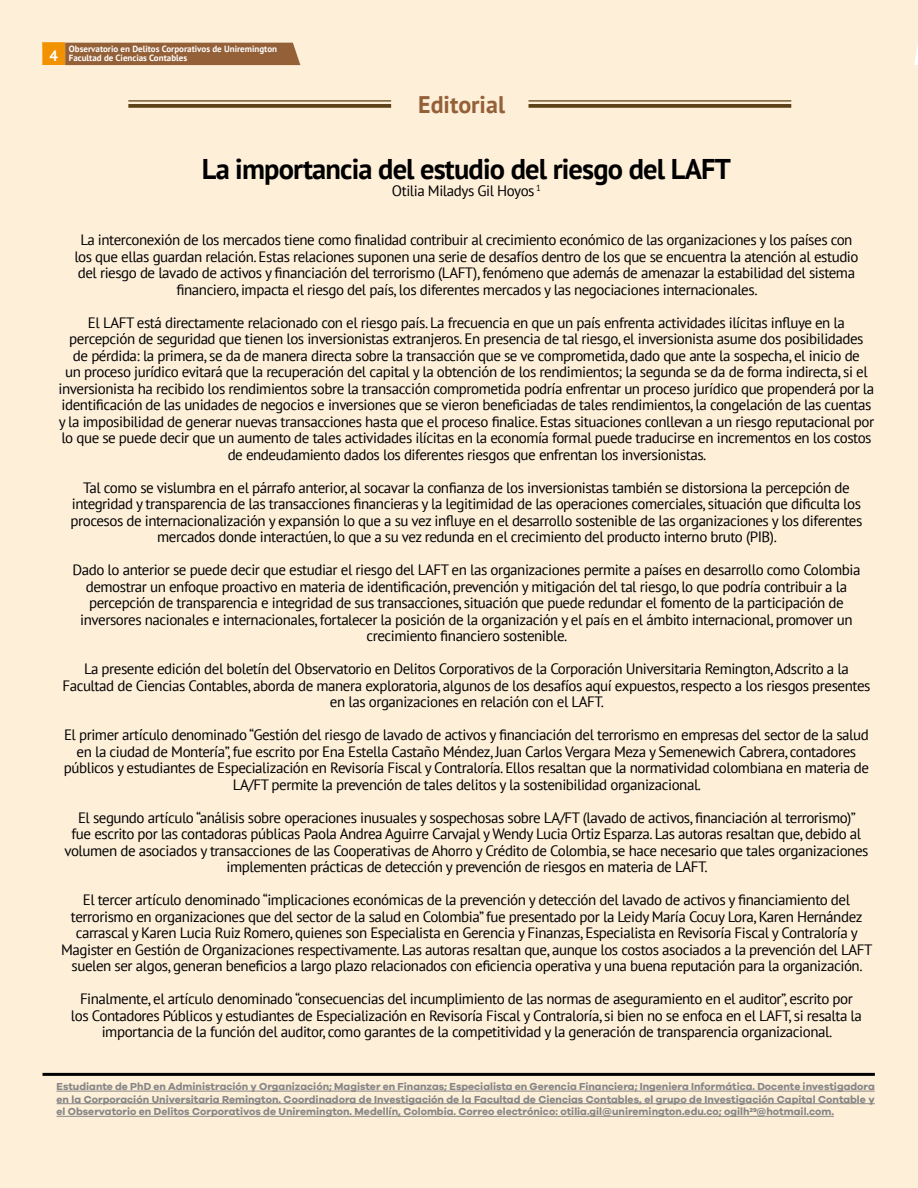
<style>
.page{position:relative;width:918px;height:1188px;background:#fff}
.page>*{position:absolute;margin:0;border:0;box-sizing:border-box;transform-origin:0 0}
.t1{font:700 28.5px "PT Sans";letter-spacing:-.03em;color:#000}
.t2{font:700 24px "PT Sans";color:#946038}
.t3{font:15px/16.5px "PT Sans";letter-spacing:-.03em;color:#000;text-align:center}
.t4{font:700 10.5px/12.6px "Galano Grotesque";color:#878787;text-align:justify}
.t5{font:700 9px/9px "PT Sans";color:#fff}
.s1{font-size:15px}
</style>
<div class="page">
<div style="left:0;top:65px;width:918px;height:1123px;background:#feefd9"></div>
<hr style="left:128px;top:100px;width:263px;height:2px;background:#5c4017">
<svg style="left:128px;top:104px;width:263px;height:4px"></svg>
<hr style="left:529px;top:100px;width:262px;height:2px;background:#5c4017">
<svg style="left:529px;top:104px;width:262px;height:4px"></svg>
<svg style="left:0;top:0;width:918px;height:65px;background:#f4e1c9"></svg>
<hr style="left:57px;top:1091px;width:818px;height:1px;background:#878787">
<hr style="left:57px;top:1103px;width:818px;height:1px;background:#878787">
<hr style="left:57px;top:1116px;width:777px;height:1px;background:#878787">
<hr style="left:43px;top:1073px;width:832px;height:3px;background:#000">
<p class="t5" style="left:50px;top:44px;width:229px;text-indent:19px">Observatorio en Delitos Corporativos de Uniremington<br><span class="s1">4</span> Facultad de Ciencias Contables</p>
<h2 class="t2" style="left:418px;top:89px;width:88px">Editorial</h2>
<h1 class="t1" style="left:202px;top:151px;width:531px">La importancia del estudio del riesgo del LAFT</h1>
<p class="t3" style="left:392px;top:182px;width:151px">Otilia Miladys Gil Hoyos <sup>1</sup></p>
<p class="t3" style="left:74px;top:232px;width:786px">La interconexión de los mercados tiene como finalidad contribuir al crecimiento económico de las organizaciones y los países con los que ellas guardan relación. Estas relaciones suponen una serie de desafíos dentro de los que se encuentra la atención al estudio del riesgo de lavado de activos y financiación del terrorismo (LAFT), fenómeno que además de amenazar la estabilidad del sistema financiero, impacta el riesgo del país, los diferentes mercados y las negociaciones internacionales.</p>
<p class="t3" style="left:59px;top:314px;width:817px">El LAFT está directamente relacionado con el riesgo país. La frecuencia en que un país enfrenta actividades ilícitas influye en la percepción de seguridad que tienen los inversionistas extranjeros. En presencia de tal riesgo, el inversionista asume dos posibilidades<br>de pérdida: la primera, se da de manera directa sobre la transacción que se ve comprometida, dado que ante la sospecha, el inicio de<br>un proceso jurídico evitará que la recuperación del capital y la obtención de los rendimientos; la segunda se da de forma indirecta, si el inversionista ha recibido los rendimientos sobre la transacción comprometida podría enfrentar un proceso jurídico que propenderá por la identificación de las unidades de negocios e inversiones que se vieron beneficiadas de tales rendimientos, la congelación de las cuentas y la imposibilidad de generar nuevas transacciones hasta que el proceso finalice. Estas situaciones conllevan a un riesgo reputacional por lo que se puede decir que un aumento de tales actividades ilícitas en la economía formal puede traducirse en incrementos en los costos de endeudamiento dados los diferentes riesgos que enfrentan los inversionistas.</p>
<p class="t3" style="left:71px;top:479px;width:793px">Tal como se vislumbra en el párrafo anterior, al socavar la confianza de los inversionistas también se distorsiona la percepción de integridad y transparencia de las transacciones financieras y la legitimidad de las operaciones comerciales, situación que dificulta los procesos de internacionalización y expansión lo que a su vez influye en el desarrollo sostenible de las organizaciones y los diferentes mercados donde interactúen, lo que a su vez redunda en el crecimiento del producto interno bruto (PIB).</p>
<p class="t3" style="left:72px;top:562px;width:789px">Dado lo anterior se puede decir que estudiar el riesgo del LAFT en las organizaciones permite a países en desarrollo como Colombia demostrar un enfoque proactivo en materia de identificación, prevención y mitigación del tal riesgo, lo que podría contribuir a la percepción de transparencia e integridad de sus transacciones, situación que puede redundar el fomento de la participación de inversores nacionales e internacionales, fortalecer la posición de la organización y el país en el ámbito internacional, promover un crecimiento financiero sostenible.</p>
<p class="t3" style="left:62px;top:661px;width:810px">La presente edición del boletín del Observatorio en Delitos Corporativos de la Corporación Universitaria Remington, Adscrito a la<br>Facultad de Ciencias Contables, aborda de manera exploratoria, algunos de los desafíos aquí expuestos, respecto a los riesgos presentes en las organizaciones en relación con el LAFT.</p>
<p class="t3" style="left:64px;top:727px;width:807px">El primer artículo denominado “Gestión del riesgo de lavado de activos y financiación del terrorismo en empresas del sector de la salud en la ciudad de Montería”, fue escrito por Ena Estella Castaño Méndez, Juan Carlos Vergara Meza y Semenewich Cabrera, contadores públicos y estudiantes de Especialización en Revisoría Fiscal y Contraloría. Ellos resaltan que la normatividad colombiana en materia de LA/FT permite la prevención de tales delitos y la sostenibilidad organizacional.</p>
<p class="t3" style="left:64px;top:809px;width:806px">El segundo artículo “análisis sobre operaciones inusuales y sospechosas sobre LA/FT (lavado de activos, financiación al terrorismo)”<br>fue escrito por las contadoras públicas Paola Andrea Aguirre Carvajal y Wendy Lucia Ortiz Esparza. Las autoras resaltan que, debido al volumen de asociados y transacciones de las Cooperativas de Ahorro y Crédito de Colombia, se hace necesario que tales organizaciones implementen prácticas de detección y prevención de riesgos en materia de LAFT.</p>
<p class="t3" style="left:61px;top:892px;width:813px">El tercer artículo denominado “implicaciones económicas de la prevención y detección del lavado de activos y financiamiento del terrorismo en organizaciones que del sector de la salud en Colombia” fue presentado por la Leidy María Cocuy Lora, Karen Hernández carrascal y Karen Lucia Ruiz Romero, quienes son Especialista en Gerencia y Finanzas, Especialista en Revisoría Fiscal y Contraloría y Magister en Gestión de Organizaciones respectivamente. Las autoras resaltan que, aunque los costos asociados a la prevención del LAFT suelen ser algos, generan beneficios a largo plazo relacionados con eficiencia operativa y una buena reputación para la organización.</p>
<p class="t3" style="left:71px;top:991px;width:793px">Finalmente, el artículo denominado “consecuencias del incumplimiento de las normas de aseguramiento en el auditor”, escrito por los Contadores Públicos y estudiantes de Especialización en Revisoría Fiscal y Contraloría, si bien no se enfoca en el LAFT, si resalta la importancia de la función del auditor, como garantes de la competitividad y la generación de transparencia organizacional.</p>
<p class="t4" style="left:57px;top:1080px;width:820px">Estudiante de PhD en Administración y Organización; Magister en Finanzas; Especialista en Gerencia Financiera; Ingeniera Informática. Docente investigadora en la Corporación Universitaria Remington. Coordinadora de Investigación de la Facultad de Ciencias Contables, el grupo de Investigación Capital Contable y el Observatorio en Delitos Corporativos de Uniremington. Medellín, Colombia. Correo electrónico: otilia.gil@uniremington.edu.co; ogilh29@hotmail.com.</p>
</div>
